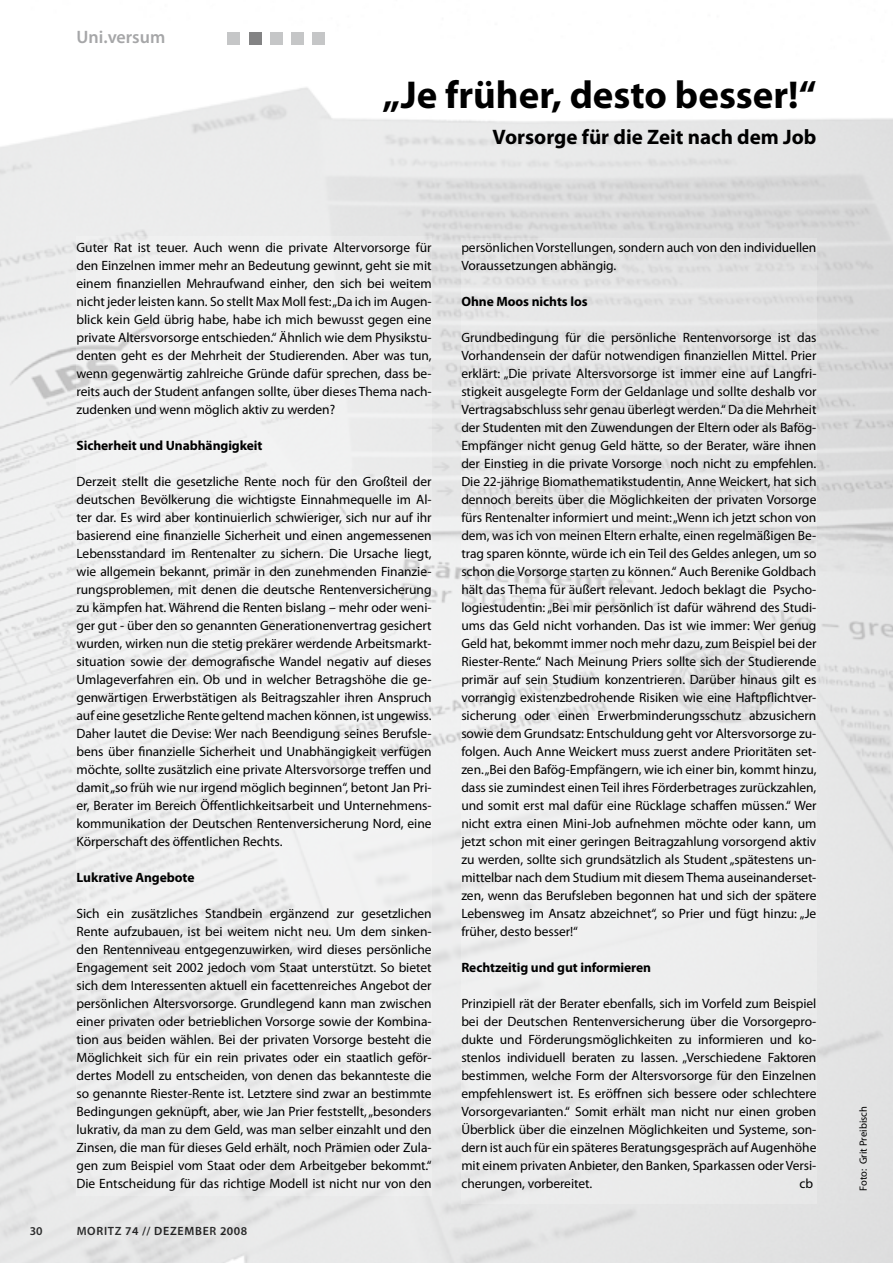
<style>
.page{position:relative;width:893px;height:1263px;background:#fff}
.page>*{position:absolute;margin:0;border:0;box-sizing:border-box;transform-origin:0 0}
.t1{font:700 39px "Myriad Pro";color:#000}
.t2{font:700 21px "Myriad Pro";color:#000}
.t3{font:600 18px "Myriad Pro";color:#87888a}
.t4{font:13.5px/18px "Myriad Pro";letter-spacing:-.005em;color:#000;text-align:justify}
.t5{font:700 13.5px "Myriad Pro";letter-spacing:-.005em;color:#000}
.t6{font:600 12px "Myriad Pro";letter-spacing:.06em;color:#000}
.t7{font:10.5px "Myriad Pro";color:#000}
</style>
<div class="page">
<img style="left:0;top:32px;width:893px;height:1231px">
<div style="left:77px;top:237px;width:355px;height:959px;background:#f0f0f0"></div>
<svg style="left:461px;top:238px;width:355px;height:965px;fill:#ececed"></svg>
<h3 class="t3" style="left:77px;top:26px;width:90px">Uni.versum</h3>
<h1 class="t1" style="left:383px;top:69px;width:435px">„Je früher, desto besser!“</h1>
<h2 class="t2" style="left:493px;top:123px;width:325px">Vorsorge für die Zeit nach dem Job</h2>
<p class="t4" style="left:77px;top:238px;width:357px">Guter Rat ist teuer. Auch wenn die private Altervorsorge für den Einzelnen immer mehr an Bedeutung gewinnt, geht sie mit einem finanziellen Mehraufwand einher, den sich bei weitem nicht jeder leisten kann. So stellt Max Moll fest: „Da ich im Augen&shy;blick kein Geld übrig habe, habe ich mich bewusst gegen eine private Altersvorsorge entschieden.“ Ähnlich wie dem Physikstu&shy;denten geht es der Mehrheit der Studierenden. Aber was tun, wenn gegenwärtig zahlreiche Gründe dafür sprechen, dass be&shy;reits auch der Student anfangen sollte, über dieses Thema nach&shy;zudenken und wenn möglich aktiv zu werden?</p>
<p class="t5" style="left:77px;top:437px;width:187px">Sicherheit und Unabhängigkeit</p>
<p class="t4" style="left:77px;top:472px;width:357px">Derzeit stellt die gesetzliche Rente noch für den Großteil der deutschen Bevölkerung die wichtigste Einnahmequelle im Al&shy;ter dar. Es wird aber kontinuierlich schwieriger, sich nur auf ihr basierend eine finanzielle Sicherheit und einen angemessenen Lebensstandard im Rentenalter zu sichern. Die Ursache liegt, wie allgemein bekannt, primär in den zunehmenden Finanzie&shy;rungsproblemen, mit denen die deutsche Rentenversicherung zu kämpfen hat. Während die Renten bislang – mehr oder weni&shy;ger gut - über den so genannten Generationenvertrag gesichert wurden, wirken nun die stetig prekärer werdende Arbeitsmarkt&shy;situation sowie der demografische Wandel negativ auf dieses Umlageverfahren ein. Ob und in welcher Betragshöhe die ge&shy;genwärtigen Erwerbstätigen als Beitragszahler ihren Anspruch auf eine gesetzliche Rente geltend machen können, ist ungewiss.<br>Daher lautet die Devise: Wer nach Beendigung seines Berufsle&shy;bens über finanzielle Sicherheit und Unabhängigkeit verfügen möchte, sollte zusätzlich eine private Altersvorsorge treffen und damit „so früh wie nur irgend möglich beginnen“, betont Jan Pri&shy;er, Berater im Bereich Öffentlichkeitsarbeit und Unternehmens&shy;kommunikation der Deutschen Rentenversicherung Nord, eine Körperschaft des öffentlichen Rechts.</p>
<p class="t5" style="left:77px;top:869px;width:120px">Lukrative Angebote</p>
<p class="t4" style="left:77px;top:904px;width:357px">Sich ein zusätzliches Standbein ergänzend zur gesetzlichen Rente aufzubauen, ist bei weitem nicht neu. Um dem sinken&shy;den Rentenniveau entgegenzuwirken, wird dieses persönliche Engagement seit 2002 jedoch vom Staat unterstützt. So bietet sich dem Interessenten aktuell ein facettenreiches Angebot der persönlichen Altersvorsorge. Grundlegend kann man zwischen einer privaten oder betrieblichen Vorsorge sowie der Kombina&shy;tion aus beiden wählen. Bei der privaten Vorsorge besteht die Möglichkeit sich für ein rein privates oder ein staatlich geför&shy;dertes Modell zu entscheiden, von denen das bekannteste die so genannte Riester-Rente ist. Letztere sind zwar an bestimmte Bedingungen geknüpft, aber, wie Jan Prier feststellt, „besonders lukrativ, da man zu dem Geld, was man selber einzahlt und den Zinsen, die man für dieses Geld erhält, noch Prämien oder Zula&shy;gen zum Beispiel vom Staat oder dem Arbeitgeber bekommt.“ Die Entscheidung für das richtige Modell ist nicht nur von den</p>
<p class="t6" style="left:30px;top:1223px;width:14px">30</p>
<p class="t6" style="left:77px;top:1224px;width:172px">Moritz 74 // DEZEMBER 2008</p>
<p class="t4" style="left:461px;top:238px;width:357px">persönlichen Vorstellungen, sondern auch von den individuellen<br>Voraussetzungen abhängig.</p>
<p class="t5" style="left:461px;top:293px;width:128px">Ohne Moos nichts los</p>
<p class="t4" style="left:461px;top:328px;width:357px">Grundbedingung für die persönliche Rentenvorsorge ist das Vorhandensein der dafür notwendigen finanziellen Mittel. Prier erklärt: „Die private Altersvorsorge ist immer eine auf Langfri&shy;stigkeit ausgelegte Form der Geldanlage und sollte deshalb vor Vertragsabschluss sehr genau überlegt werden.“ Da die Mehrheit der Studenten mit den Zuwendungen der Eltern oder als Bafög-Empfänger nicht genug Geld hätte, so der Berater, wäre ihnen der Einstieg in die private Vorsorge noch nicht zu empfehlen.<br>Die 22-jährige Biomathematikstudentin, Anne Weickert, hat sich dennoch bereits über die Möglichkeiten der privaten Vorsorge fürs Rentenalter informiert und meint: „Wenn ich jetzt schon von dem, was ich von meinen Eltern erhalte, einen regelmäßigen Be&shy;trag sparen könnte, würde ich ein Teil des Geldes anlegen, um so schon die Vorsorge starten zu können.“ Auch Berenike Goldbach hält das Thema für äußert relevant. Jedoch beklagt die Psycho&shy;logiestudentin: „Bei mir persönlich ist dafür während des Studi&shy;ums das Geld nicht vorhanden. Das ist wie immer: Wer genug Geld hat, bekommt immer noch mehr dazu, zum Beispiel bei der Riester-Rente.“ Nach Meinung Priers sollte sich der Studierende primär auf sein Studium konzentrieren. Darüber hinaus gilt es vorrangig existenzbedrohende Risiken wie eine Haftpflichtver&shy;sicherung oder einen Erwerbminderungsschutz abzusichern sowie dem Grundsatz: Entschuldung geht vor Altersvorsorge zu&shy;folgen. Auch Anne Weickert muss zuerst andere Prioritäten set&shy;zen. „Bei den Bafög-Empfängern, wie ich einer bin, kommt hinzu, dass sie zumindest einen Teil ihres Förderbetrages zurückzahlen, und somit erst mal dafür eine Rücklage schaffen müssen.“ Wer nicht extra einen Mini-Job aufnehmen möchte oder kann, um jetzt schon mit einer geringen Beitragzahlung vorsorgend aktiv zu werden, sollte sich grundsätzlich als Student „spätestens un&shy;mittelbar nach dem Studium mit diesem Thema auseinanderset&shy;zen, wenn das Berufsleben begonnen hat und sich der spätere Lebensweg im Ansatz abzeichnet“, so Prier und fügt hinzu: „Je früher, desto besser!“</p>
<p class="t5" style="left:461px;top:959px;width:191px">Rechtzeitig und gut informieren</p>
<p class="t4" style="left:461px;top:994px;width:357px">Prinzipiell rät der Berater ebenfalls, sich im Vorfeld zum Beispiel bei der Deutschen Rentenversicherung über die Vorsorgepro&shy;dukte und Förderungsmöglichkeiten zu informieren und ko&shy;stenlos individuell beraten zu lassen. „Verschiedene Faktoren bestimmen, welche Form der Altersvorsorge für den Einzelnen empfehlenswert ist. Es eröffnen sich bessere oder schlechtere Vorsorgevarianten.“ Somit erhält man nicht nur einen groben Überblick über die einzelnen Möglichkeiten und Systeme, son&shy;dern ist auch für ein späteres Beratungsgespräch auf Augenhöhe mit einem privaten Anbieter, den Banken, Sparkassen oder Versi&shy;cherungen, vorbereitet.</p>
<p class="t4" style="left:799px;top:1174px;width:15px">cb</p>
<p class="t7" style="left:857px;top:1191px;width:86px;rotate:-90deg">Foto: Grit Preibisch</p>
</div>
